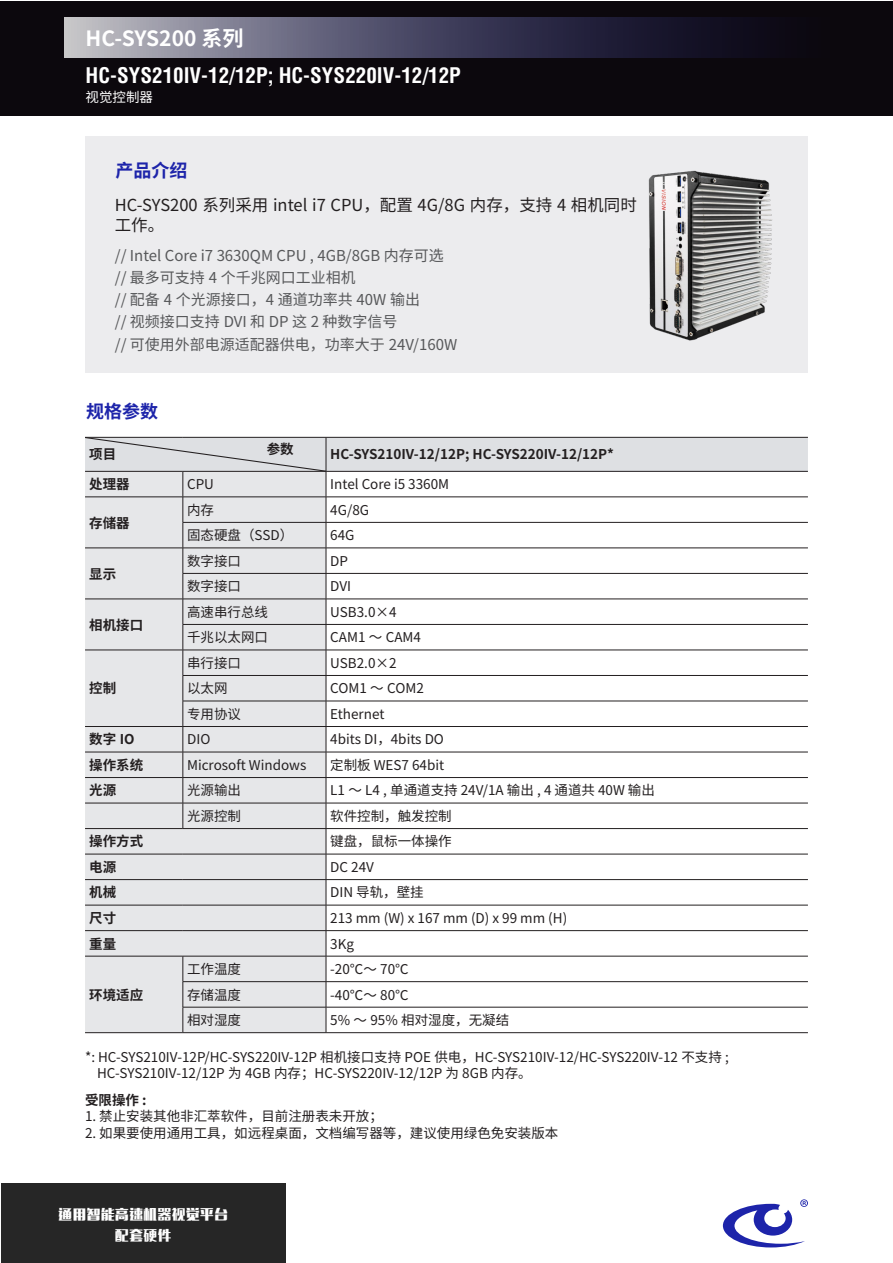
<style>
.page{position:relative;width:893px;height:1263px;background:#fff}
.page>*{position:absolute;margin:0;border:0;box-sizing:border-box;transform-origin:0 0}
.t1{font:700 condensed 21px "Helvetica";color:#fff}
.t2{font:700 21px "Source Han Sans CN";color:#fff}
.t3{font:700 18px "Source Han Sans CN";color:#1d24aa}
.t4{font:16.5px/19.8px "Source Han Sans CN";color:#231f20}
.t5{font:15px "Source Han Sans CN";color:#57585a}
.t6{font:13.5px "Source Han Sans CN";color:#231f20}
.t7{font:700 13.5px "Source Han Sans CN";color:#231f20}
.t8{font:13.5px "MF Li Hei Noncommercial";letter-spacing:.05em;color:#fff}
.t9{font:13.5px "Source Han Sans CN";color:#fff}
</style>
<div class="page">
<div style="left:85px;top:137px;width:723px;height:236px;background:#ececee"></div>
<img style="left:648px;top:170px;width:124px;height:171px">
<div style="left:1px;top:1px;width:892px;height:115px;background:#0c080d"></div>
<svg style="left:65px;top:17px;width:702px;height:40px;background:#535167"></svg>
<div style="left:1px;top:1183px;width:285px;height:80px;background:#262626"></div>
<svg style="left:723px;top:1199px;width:85px;height:48px"></svg>
<hr style="left:85px;top:1032px;width:98px;height:1px;background:#231f20">
<hr style="left:183px;top:1032px;width:143px;height:1px;background:#231f20">
<hr style="left:326px;top:1032px;width:482px;height:1px;background:#231f20">
<svg style="left:85px;top:437px;width:723px;height:595px"></svg>
<p class="t2" style="left:86px;top:26px;width:160px">HC-SYS200 系列</p>
<p class="t1" style="left:86px;top:62px;width:377px">HC-SYS210IV-12/12P; HC-SYS220IV-12/12P</p>
<p class="t9" style="left:86px;top:89px;width:69px">视觉控制器</p>
<p class="t3" style="left:115px;top:160px;width:73px">产品介绍</p>
<p class="t4" style="left:115px;top:196px;width:524px">HC-SYS200 系列采用 intel i7 CPU，配置 4G/8G 内存，支持 4 相机同时工作。</p>
<p class="t5" style="left:115px;top:247px;width:330px">// Intel Core i7 3630QM CPU , 4GB/8GB 内存可选</p>
<p class="t5" style="left:115px;top:269px;width:242px">// 最多可支持 4 个千兆网口工业相机</p>
<p class="t5" style="left:115px;top:291px;width:307px">// 配备 4 个光源接口，4 通道功率共 40W 输出</p>
<p class="t5" style="left:115px;top:313px;width:284px">// 视频接口支持 DVI 和 DP 这 2 种数字信号</p>
<p class="t5" style="left:115px;top:336px;width:344px">// 可使用外部电源适配器供电，功率大于 24V/160W</p>
<p class="t3" style="left:86px;top:401px;width:73px">规格参数</p>
<p class="t7" style="left:267px;top:442px;width:28px">参数</p>
<p class="t7" style="left:89px;top:447px;width:28px">项目</p>
<p class="t7" style="left:330px;top:447px;width:285px">HC-SYS210IV-12/12P; HC-SYS220IV-12/12P*</p>
<p class="t7" style="left:89px;top:477px;width:42px">处理器</p>
<p class="t6" style="left:187px;top:477px;width:28px">CPU</p>
<p class="t6" style="left:330px;top:477px;width:120px">Intel Core i5 3360M</p>
<p class="t7" style="left:89px;top:515px;width:42px">存储器</p>
<p class="t6" style="left:187px;top:502px;width:28px">内存</p>
<p class="t6" style="left:330px;top:502px;width:40px">4G/8G</p>
<p class="t6" style="left:187px;top:528px;width:108px">固态硬盘（SSD）</p>
<p class="t6" style="left:330px;top:528px;width:26px">64G</p>
<p class="t7" style="left:89px;top:566px;width:28px">显示</p>
<p class="t7" style="left:89px;top:617px;width:55px">相机接口</p>
<p class="t7" style="left:89px;top:681px;width:28px">控制</p>
<p class="t6" style="left:187px;top:553px;width:55px">数字接口</p>
<p class="t6" style="left:330px;top:553px;width:19px">DP</p>
<p class="t6" style="left:187px;top:579px;width:55px">数字接口</p>
<p class="t6" style="left:330px;top:579px;width:22px">DVI</p>
<p class="t6" style="left:187px;top:604px;width:82px">高速串行总线</p>
<p class="t6" style="left:330px;top:604px;width:68px">USB3.0×4</p>
<p class="t6" style="left:187px;top:630px;width:82px">千兆以太网口</p>
<p class="t6" style="left:330px;top:630px;width:92px">CAM1 ～ CAM4</p>
<p class="t6" style="left:187px;top:655px;width:55px">串行接口</p>
<p class="t6" style="left:330px;top:655px;width:68px">USB2.0×2</p>
<p class="t6" style="left:187px;top:681px;width:42px">以太网</p>
<p class="t6" style="left:330px;top:681px;width:95px">COM1 ～ COM2</p>
<p class="t6" style="left:187px;top:706px;width:55px">专用协议</p>
<p class="t6" style="left:330px;top:706px;width:56px">Ethernet</p>
<p class="t7" style="left:89px;top:732px;width:47px">数字 IO</p>
<p class="t6" style="left:187px;top:732px;width:25px">DIO</p>
<p class="t6" style="left:330px;top:732px;width:115px">4bits DI，4bits DO</p>
<p class="t7" style="left:89px;top:757px;width:55px">操作系统</p>
<p class="t6" style="left:187px;top:757px;width:121px">Microsoft Windows</p>
<p class="t6" style="left:330px;top:757px;width:116px">定制板 WES7 64bit</p>
<p class="t7" style="left:89px;top:783px;width:28px">光源</p>
<p class="t6" style="left:187px;top:783px;width:55px">光源输出</p>
<p class="t6" style="left:330px;top:783px;width:326px">L1 ～ L4 , 单通道支持 24V/1A 输出 , 4 通道共 40W 输出</p>
<p class="t6" style="left:187px;top:808px;width:55px">光源控制</p>
<p class="t6" style="left:330px;top:808px;width:123px">软件控制，触发控制</p>
<p class="t7" style="left:89px;top:834px;width:55px">操作方式</p>
<p class="t6" style="left:330px;top:834px;width:123px">键盘，鼠标一体操作</p>
<p class="t7" style="left:89px;top:859px;width:28px">电源</p>
<p class="t6" style="left:330px;top:859px;width:45px">DC 24V</p>
<p class="t7" style="left:89px;top:885px;width:28px">机械</p>
<p class="t6" style="left:330px;top:885px;width:95px">DIN 导轨，壁挂</p>
<p class="t7" style="left:89px;top:910px;width:28px">尺寸</p>
<p class="t6" style="left:330px;top:910px;width:238px">213 mm (W) x 167 mm (D) x 99 mm (H)</p>
<p class="t7" style="left:89px;top:936px;width:28px">重量</p>
<p class="t6" style="left:330px;top:936px;width:25px">3Kg</p>
<p class="t7" style="left:89px;top:987px;width:55px">环境适应</p>
<p class="t6" style="left:187px;top:961px;width:55px">工作温度</p>
<p class="t6" style="left:330px;top:961px;width:80px">-20℃～ 70℃</p>
<p class="t6" style="left:187px;top:987px;width:55px">存储温度</p>
<p class="t6" style="left:330px;top:987px;width:80px">-40℃～ 80℃</p>
<p class="t6" style="left:187px;top:1012px;width:55px">相对湿度</p>
<p class="t6" style="left:330px;top:1012px;width:180px">5% ～ 95% 相对湿度，无凝结</p>
<p class="t6" style="left:85px;top:1049px;width:645px">*: HC-SYS210IV-12P/HC-SYS220IV-12P 相机接口支持 POE 供电，HC-SYS210IV-12/HC-SYS220IV-12 不支持 ;</p>
<p class="t6" style="left:97px;top:1065px;width:436px">HC-SYS210IV-12/12P 为 4GB 内存；HC-SYS220IV-12/12P 为 8GB 内存。</p>
<p class="t7" style="left:85px;top:1093px;width:63px">受限操作 :</p>
<p class="t6" style="left:85px;top:1109px;width:299px">1. 禁止安装其他非汇萃软件，目前注册表未开放；</p>
<p class="t6" style="left:85px;top:1125px;width:475px">2. 如果要使用通用工具，如远程桌面，文档编写器等，建议使用绿色免安装版本</p>
<p class="t8" style="left:58px;top:1206px;width:171px">通用智能高速机器视觉平台</p>
<p class="t8" style="left:115px;top:1227px;width:58px">配套硬件</p>
</div>
